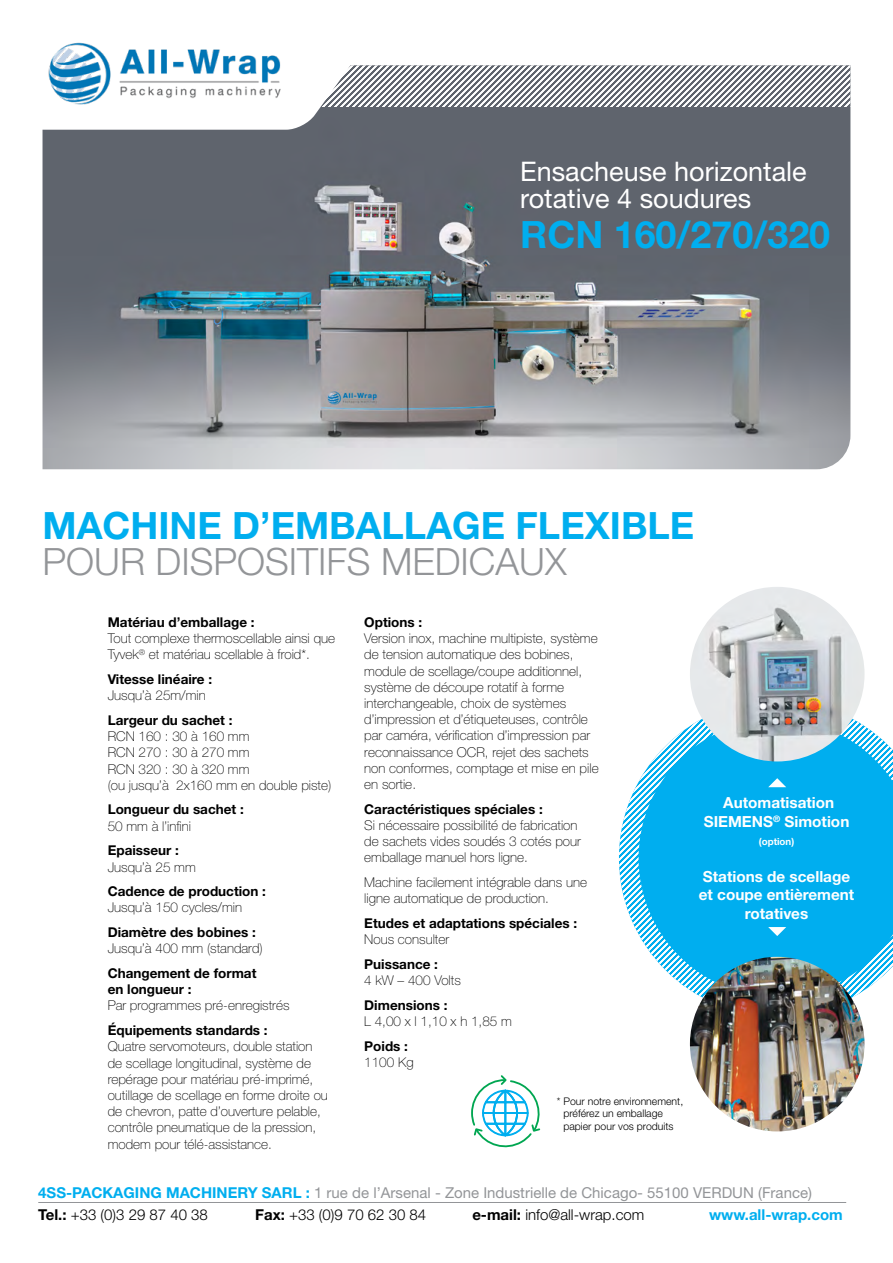
<style>
.page{position:relative;width:893px;height:1263px;background:#fff}
.page>*{position:absolute;margin:0;border:0;box-sizing:border-box;transform-origin:0 0}
.t1{font:700 37.65px "Helvetica Neue LT Pro";color:#00aeef}
.t2{font:300 37.65px "Helvetica Neue LT Pro";color:#939598}
.t3{font:700 37.65px "Helvetica Neue LT Std";color:#00aeef}
.t4{font:27px/27px "Helvetica Neue LT Std";color:#fff}
.t5{font:700 15.3px/18.3px "Helvetica Neue LT Pro";color:#fff;text-align:center}
.t6{font:15px/22.5px "Helvetica Neue LT Std";color:#939598}
.t7{font:300 15px "Helvetica Neue LT Std";color:#000}
.t8{font:700 15px "Helvetica Neue LT Std";color:#00aeef}
.t9{font:100 13.5px/16.2px "Helvetica Neue LT Pro";color:#000}
.t10{font:700 13.5px/16.2px "Helvetica Neue LT Pro";color:#000}
.t11{font:300 10.5px/12.6px "Helvetica Neue LT Pro";color:#000}
.t12{font:700 9.75px "Helvetica Neue LT Pro";color:#fff}
.s1{font-weight:700;color:#00aeef}
.s2{font-weight:700;color:#000}
.s3{font-weight:300;color:#000}
.s4{font-weight:700}
</style>
<div class="page">
<svg style="left:619px;top:700px;width:242px;height:316px"></svg>
<img style="left:43px;top:107px;width:807px;height:362px">
<svg style="left:639px;top:719px;width:254px;height:278px;fill:#00aeef"></svg>
<img style="left:690px;top:587px;width:174px;height:174px;border-radius:87px">
<img style="left:690px;top:957px;width:174px;height:174px;border-radius:87px">
<svg style="left:768px;top:778px;width:18px;height:9px"></svg>
<svg style="left:768px;top:927px;width:18px;height:9px"></svg>
<svg style="left:408px;top:65px;width:442px;height:42px"></svg>
<svg style="left:316px;top:65px;width:92px;height:65px;fill:#5f646d"></svg>
<img style="left:42px;top:42px;width:274px;height:88px">
<hr style="left:38px;top:1202px;width:808px;height:1px;background:#939598">
<svg style="left:471px;top:1075px;width:70px;height:73px"></svg>
<h2 class="t4" style="left:520px;top:157px;width:288px">Ensacheuse horizontale rotative 4 soudures</h2>
<h1 class="t3" style="left:520px;top:212px;width:312px">RCN 160/270/320</h1>
<h1 class="t1" style="left:43px;top:501px;width:653px">MACHINE D’EMBALLAGE FLEXIBLE</h1>
<h1 class="t2" style="left:43px;top:538px;width:526px">POUR DISPOSITIFS MEDICAUX</h1>
<p class="t10" style="left:108px;top:613px;width:148px">Matériau d’emballage :</p>
<p class="t9" style="left:108px;top:630px;width:229px">Tout complexe thermoscellable ainsi que<br>Tyvek<sup>®</sup> et matériau scellable à froid*.</p>
<p class="t10" style="left:108px;top:671px;width:106px">Vitesse linéaire :</p>
<p class="t9" style="left:108px;top:687px;width:100px">Jusqu’à 25m/min</p>
<p class="t10" style="left:108px;top:712px;width:126px">Largeur du sachet :</p>
<p class="t9" style="left:108px;top:728px;width:225px">RCN 160 : 30 à 160 mm<br>RCN 270 : 30 à 270 mm<br>RCN 320 : 30 à 320 mm<br>(ou jusqu’à 2x160 mm en double piste)</p>
<p class="t10" style="left:108px;top:801px;width:138px">Longueur du sachet :</p>
<p class="t9" style="left:108px;top:818px;width:85px">50 mm à l’infini</p>
<p class="t10" style="left:108px;top:842px;width:73px">Epaisseur :</p>
<p class="t9" style="left:108px;top:859px;width:90px">Jusqu’à 25 mm</p>
<p class="t10" style="left:108px;top:883px;width:160px">Cadence de production :</p>
<p class="t9" style="left:108px;top:899px;width:136px">Jusqu’à 150 cycles/min</p>
<p class="t10" style="left:108px;top:924px;width:150px">Diamètre des bobines :</p>
<p class="t9" style="left:108px;top:940px;width:157px">Jusqu’à 400 mm (standard)</p>
<p class="t10" style="left:108px;top:965px;width:150px">Changement de format en longueur :</p>
<p class="t9" style="left:108px;top:997px;width:183px">Par programmes pré-enregistrés</p>
<p class="t10" style="left:108px;top:1022px;width:161px">Équipements standards :</p>
<p class="t9" style="left:108px;top:1038px;width:222px">Quatre servomoteurs, double station de scellage longitudinal, système de repérage pour matériau pré-imprimé, outillage de scellage en forme droite ou de chevron, patte d’ouverture pelable, contrôle pneumatique de la pression, modem pour télé-assistance.</p>
<p class="t10" style="left:364px;top:614px;width:59px">Options :</p>
<p class="t9" style="left:364px;top:630px;width:236px">Version inox, machine multipiste, système de tension automatique des bobines, module de scellage/coupe additionnel, système de découpe rotatif à forme interchangeable, choix de systèmes d’impression et d’étiqueteuses, contrôle par caméra, vérification d’impression par reconnaissance OCR, rejet des sachets non conformes, comptage et mise en pile en sortie.</p>
<p class="t10" style="left:364px;top:800px;width:180px">Caractéristiques spéciales :</p>
<p class="t9" style="left:364px;top:817px;width:218px">Si nécessaire possibilité de fabrication de sachets vides soudés 3 cotés pour emballage manuel hors ligne.</p>
<p class="t9" style="left:364px;top:874px;width:224px">Machine facilement intégrable dans une ligne automatique de production.</p>
<p class="t10" style="left:364px;top:914px;width:214px">Etudes et adaptations spéciales :</p>
<p class="t9" style="left:364px;top:931px;width:86px">Nous consulter</p>
<p class="t10" style="left:364px;top:955px;width:75px">Puissance :</p>
<p class="t9" style="left:364px;top:972px;width:98px">4 kW – 400 Volts</p>
<p class="t10" style="left:364px;top:996px;width:85px">Dimensions :</p>
<p class="t9" style="left:364px;top:1013px;width:149px">L 4,00 x l 1,10 x h 1,85 m</p>
<p class="t10" style="left:364px;top:1037px;width:45px">Poids :</p>
<p class="t9" style="left:364px;top:1054px;width:51px">1100 Kg</p>
<p class="t11" style="left:563px;top:1094px;width:121px;text-indent:-7px">* Pour notre environnement, préférez un emballage papier pour vos produits</p>
<p class="t5" style="left:704px;top:793px;width:147px">Automatisation<br>SIEMENS<sup>®</sup> Simotion</p>
<p class="t12" style="left:759px;top:835px;width:37px">(option)</p>
<p class="t5" style="left:699px;top:867px;width:157px">Stations de scellage et coupe entièrement rotatives</p>
<p class="t6" style="left:38px;top:1181px;width:775px"><span class="s1">4SS-PACKAGING MACHINERY SARL :</span> 1 rue de l’Arsenal - Zone Industrielle de Chicago- 55100 VERDUN (France)<br><span class="s2">Tel.:</span> <span class="s3">+33 (0)3 29 87 40 38</span></p>
<p class="t7" style="left:255px;top:1206px;width:173px"><span class="s4">Fax:</span> +33 (0)9 70 62 30 84</p>
<p class="t7" style="left:472px;top:1206px;width:173px"><span class="s4">e-mail:</span> info@all-wrap.com</p>
<p class="t8" style="left:709px;top:1206px;width:135px">www.all-wrap.com</p>
</div>
